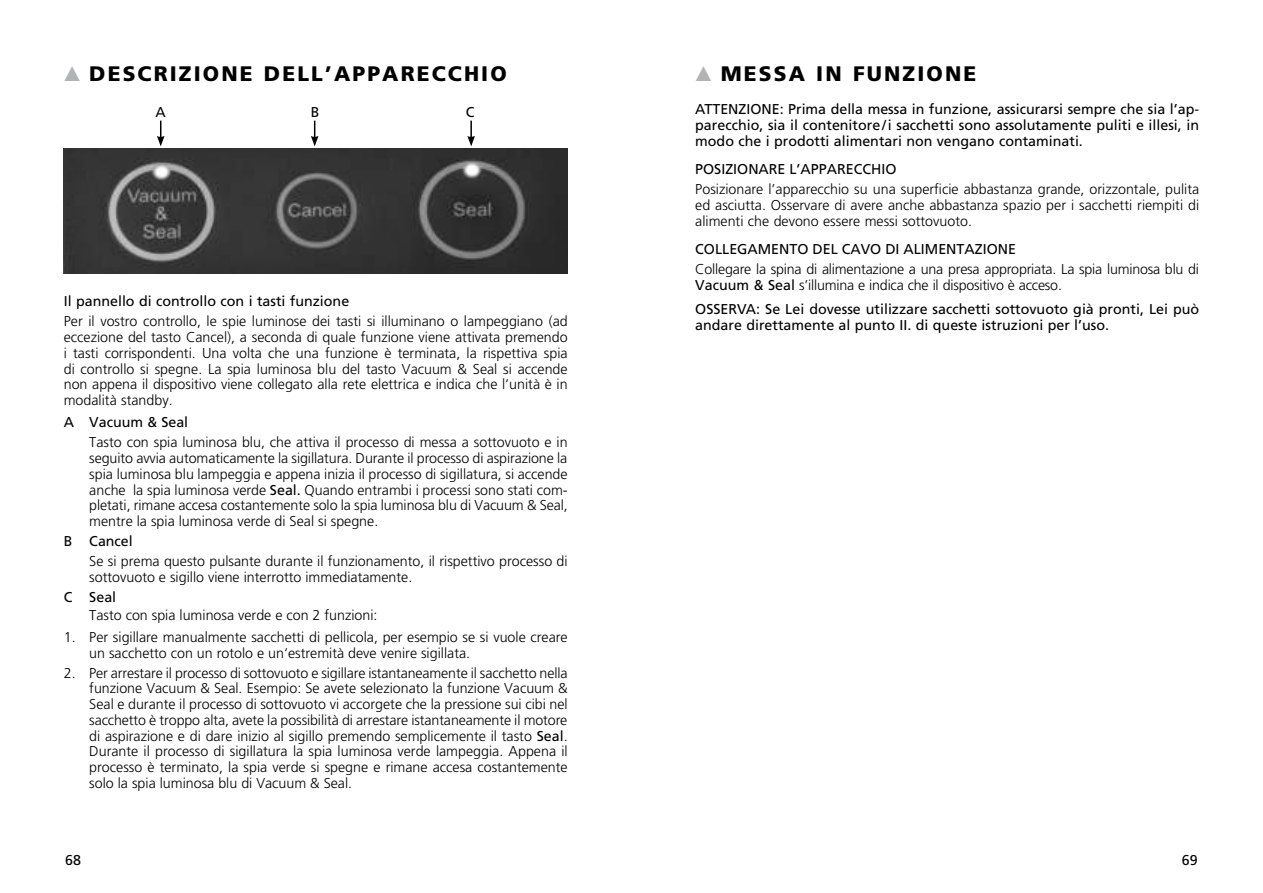
<style>
.page{position:relative;width:1263px;height:893px;background:#fff}
.page>*{position:absolute;margin:0;border:0;box-sizing:border-box;transform-origin:0 0}
.t1{font:900 21px "Frutiger";letter-spacing:.1em;color:#000}
.t2{font:300 14.25px/15.8px "Frutiger";color:#000;text-align:justify}
.t3{font:14.25px/15.8px "Frutiger";color:#000;text-align:justify}
.s1{color:#b1b3b4}
.s2{font-weight:400}
</style>
<div class="page">
<img style="left:64px;top:148px;width:504px;height:125px">
<svg style="left:157px;top:121px;width:8px;height:25px"></svg>
<svg style="left:311px;top:121px;width:7px;height:25px"></svg>
<svg style="left:467px;top:121px;width:8px;height:25px"></svg>
<h1 class="t1" style="left:64px;top:63px;width:444px"><span class="s1">▲</span> DESCRIZIONE DELL’APPARECCHIO</h1>
<p class="t3" style="left:156px;top:105px;width:12px">A</p>
<p class="t3" style="left:311px;top:105px;width:10px">B</p>
<p class="t3" style="left:466px;top:105px;width:10px">C</p>
<p class="t3" style="left:64px;top:294px;width:287px">Il pannello di controllo con i tasti funzione</p>
<p class="t2" style="left:64px;top:314px;width:505px">Per il vostro controllo, le spie luminose dei tasti si illuminano o lampeggiano (ad eccezione del tasto Cancel), a seconda di quale funzione viene attivata premendo i tasti corrispondenti. Una volta che una funzione è terminata, la rispettiva spia di controllo si spegne. La spia luminosa blu del tasto Vacuum &amp; Seal si accende non appena il dispositivo viene collegato alla rete elettrica e indica che l‘unità è in modalità standby.</p>
<p class="t3" style="left:64px;top:415px;width:126px">A Vacuum &amp; Seal</p>
<p class="t2" style="left:89px;top:435px;width:480px">Tasto con spia luminosa blu, che attiva il processo di messa a sottovuoto e in seguito avvia automaticamente la sigillatura. Durante il processo di aspirazione la spia luminosa blu lampeggia e appena inizia il processo di sigillatura, si accende anche la spia luminosa verde <span class="s2">Seal.</span> Quando entrambi i processi sono stati com&shy;pletati, rimane accesa costantemente solo la spia luminosa blu di Vacuum &amp; Seal, mentre la spia luminosa verde di Seal si spegne.</p>
<p class="t3" style="left:64px;top:534px;width:71px">B Cancel</p>
<p class="t2" style="left:89px;top:554px;width:480px">Se si prema questo pulsante durante il funzionamento, il rispettivo processo di sottovuoto e sigillo viene interrotto immediatamente.</p>
<p class="t3" style="left:64px;top:589px;width:54px">C Seal</p>
<p class="t2" style="left:89px;top:607px;width:290px">Tasto con spia luminosa verde e con 2 funzioni:</p>
<p class="t2" style="left:89px;top:629px;width:480px;text-indent:-26px">1. Per sigillare manualmente sacchetti di pellicola, per esempio se si vuole creare un sacchetto con un rotolo e un‘estremità deve venire sigillata.</p>
<p class="t2" style="left:89px;top:665px;width:480px;text-indent:-26px">2. Per arrestare il processo di sottovuoto e sigillare istantaneamente il sacchetto nella funzione Vacuum &amp; Seal. Esempio: Se avete selezionato la funzione Vacuum &amp; Seal e durante il processo di sottovuoto vi accorgete che la pressione sui cibi nel sacchetto è troppo alta, avete la possibilità di arrestare istantaneamente il motore di aspirazione e di dare inizio al sigillo premendo semplicemente il tasto <span class="s2">Seal</span>.<br>Durante il processo di sigillatura la spia luminosa verde lampeggia. Appena il processo è terminato, la spia verde si spegne e rimane accesa costantemente solo la spia luminosa blu di Vacuum &amp; Seal.</p>
<h1 class="t1" style="left:695px;top:63px;width:282px"><span class="s1">▲</span> MESSA IN FUNZIONE</h1>
<p class="t3" style="left:695px;top:102px;width:505px">ATTENZIONE: Prima della messa in funzione, assicurarsi sempre che sia l’ap&shy;parecchio, sia il contenitore / i sacchetti sono assolutamente puliti e illesi, in modo che i prodotti alimentari non vengano contaminati.</p>
<p class="t3" style="left:695px;top:162px;width:203px">POSIZIONARE L’APPARECCHIO</p>
<p class="t2" style="left:695px;top:182px;width:505px">Posizionare l’apparecchio su una superficie abbastanza grande, orizzontale, pulita ed asciutta. Osservare di avere anche abbastanza spazio per i sacchetti riempiti di alimenti che devono essere messi sottovuoto.</p>
<p class="t3" style="left:695px;top:242px;width:322px">COLLEGAMENTO DEL CAVO DI ALIMENTAZIONE</p>
<p class="t2" style="left:695px;top:262px;width:505px">Collegare la spina di alimentazione a una presa appropriata. La spia luminosa blu di<br><span class="s2">Vacuum &amp; Seal</span> s’illumina e indica che il dispositivo è acceso.</p>
<p class="t3" style="left:695px;top:302px;width:505px">OSSERVA: Se Lei dovesse utilizzare sacchetti sottovuoto già pronti, Lei può andare direttamente al punto II. di queste istruzioni per l’uso.</p>
<p class="t3" style="left:65px;top:853px;width:17px">68</p>
<p class="t3" style="left:1182px;top:853px;width:17px">69</p>
</div>
